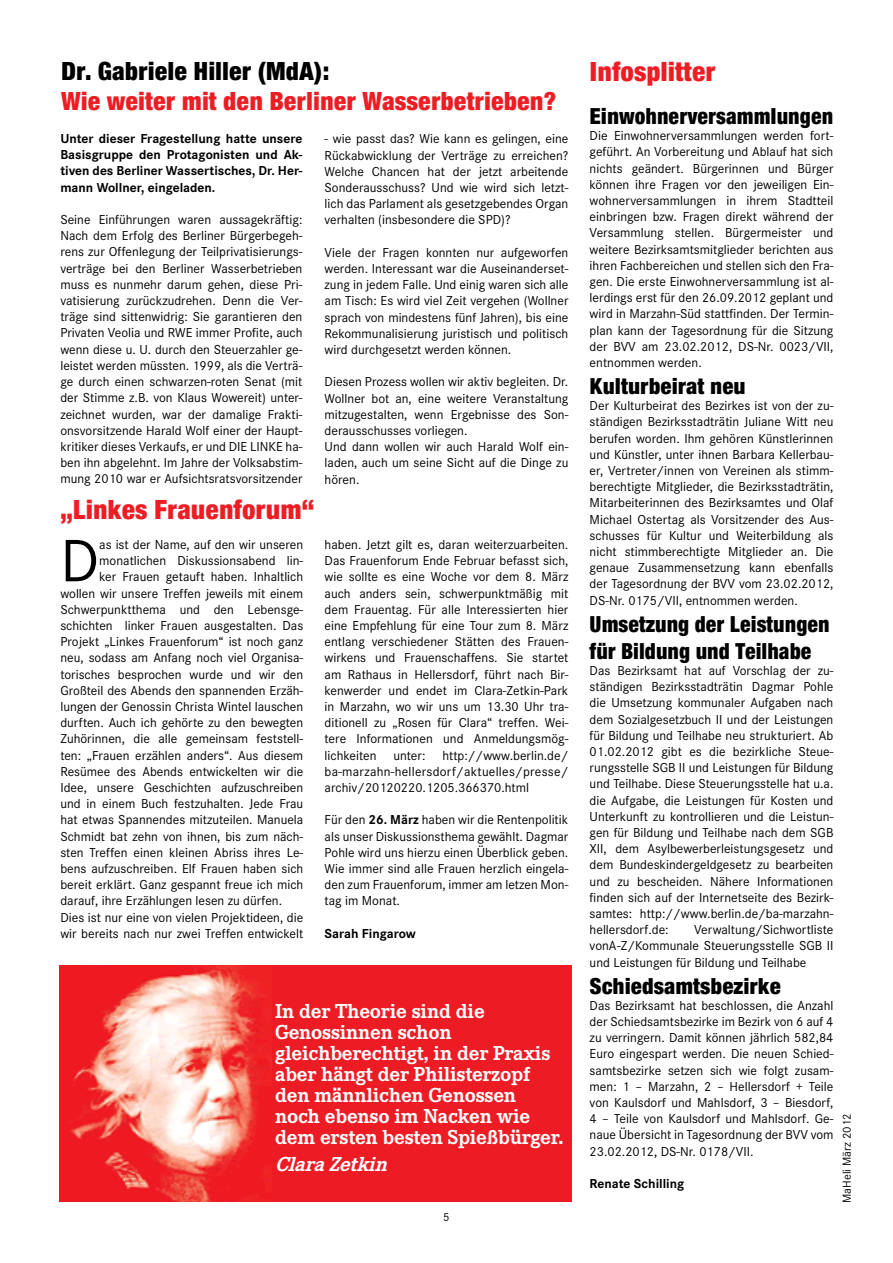
<style>
.page{position:relative;width:893px;height:1263px;background:#fff}
.page>*{position:absolute;margin:0;border:0;box-sizing:border-box;transform-origin:0 0}
.t1{font:62.1px "Corporate S";color:#000}
.t2{font:900 27px "Neue Helvetica Condensed BQ";color:#ed1d24}
.t3{font:900 25.5px "Neue Helvetica Condensed BQ";color:#ed1d24}
.t4{font:900 25.5px "Neue Helvetica Condensed BQ";color:#000}
.t5{font:900 22.5px "Neue Helvetica Condensed BQ";color:#000}
.t6{font:900 22.5px/27px "Neue Helvetica Condensed BQ";color:#000;scale:.95 1}
.t7{font:700 21px/21px "Corporate E";letter-spacing:-.01em;color:#fff}
.t8{font:italic 700 21px "Corporate E";color:#fff}
.t9{font:13.5px/16.2px "Corporate S";color:#000;text-align:justify}
.t10{font:700 13.5px/16.2px "Corporate S";color:#000;text-align:justify}
.t11{font:12px "Corporate S";color:#000}
.s1{font-weight:700}
</style>
<div class="page">
<img style="left:60px;top:965px;width:212px;height:236px">
<div style="left:272px;top:965px;width:299px;height:236px;background:#ed1c24"></div>
<h3 class="t4" style="left:61px;top:55px;width:269px">Dr. Gabriele Hiller (MdA):</h3>
<h3 class="t3" style="left:61px;top:85px;width:496px">Wie weiter mit den Berliner Wasserbetrieben?</h3>
<p class="t10" style="left:60px;top:131px;width:244px">Unter dieser Fragestellung hatte unsere Basisgruppe den Protagonisten und Ak&shy;tiven des Berliner Wassertisches, Dr. Her&shy;mann Wollner, eingeladen.</p>
<p class="t9" style="left:60px;top:212px;width:244px">Seine Einführungen waren aussagekräftig:<br>Nach dem Erfolg des Berliner Bürgerbegeh&shy;rens zur Offenlegung der Teilprivatisierungs&shy;verträge bei den Berliner Wasserbetrieben muss es nunmehr darum gehen, diese Pri&shy;vatisierung zurückzudrehen. Denn die Ver&shy;träge sind sittenwidrig: Sie garantieren den Privaten Veolia und RWE immer Profite, auch wenn diese u. U. durch den Steuerzahler ge&shy;leistet werden müssten. 1999, als die Verträ&shy;ge durch einen schwarzen-roten Senat (mit der Stimme z.B. von Klaus Wowereit) unter&shy;zeichnet wurden, war der damalige Frakti&shy;onsvorsitzende Harald Wolf einer der Haupt&shy;kritiker dieses Verkaufs, er und DIE LINKE ha&shy;ben ihn abgelehnt. Im Jahre der Volksabstim&shy;mung 2010 war er Aufsichtsratsvorsitzender</p>
<h2 class="t2" style="left:60px;top:493px;width:255px">„Linkes Frauenforum“</h2>
<h1 class="t1" style="left:60px;top:525px;width:40px">D</h1>
<p class="t9" style="left:99px;top:536px;width:205px">as ist der Name, auf den wir unseren</p>
<p class="t9" style="left:99px;top:553px;width:205px">monatlichen Diskussionsabend lin-</p>
<p class="t9" style="left:99px;top:569px;width:205px">ker Frauen getauft haben. Inhaltlich</p>
<p class="t9" style="left:60px;top:585px;width:244px">wollen wir unsere Treffen jeweils mit einem</p>
<p class="t9" style="left:60px;top:601px;width:244px">Schwerpunktthema und den Lebensge-</p>
<p class="t9" style="left:60px;top:617px;width:244px">schichten linker Frauen ausgestalten. Das</p>
<p class="t9" style="left:60px;top:634px;width:244px">Projekt „Linkes Frauenforum“ ist noch ganz</p>
<p class="t9" style="left:60px;top:650px;width:244px">neu, sodass am Anfang noch viel Organisa-</p>
<p class="t9" style="left:60px;top:666px;width:244px">torisches besprochen wurde und wir den</p>
<p class="t9" style="left:60px;top:682px;width:244px">Großteil des Abends den spannenden Erzäh-</p>
<p class="t9" style="left:60px;top:698px;width:244px">lungen der Genossin Christa Wintel lauschen</p>
<p class="t9" style="left:60px;top:715px;width:244px">durften. Auch ich gehörte zu den bewegten</p>
<p class="t9" style="left:60px;top:731px;width:244px">Zuhörinnen, die alle gemeinsam feststell-</p>
<p class="t9" style="left:60px;top:747px;width:244px">ten: „Frauen erzählen anders“. Aus diesem</p>
<p class="t9" style="left:60px;top:763px;width:244px">Resümee des Abends entwickelten wir die</p>
<p class="t9" style="left:60px;top:779px;width:244px">Idee, unsere Geschichten aufzuschreiben</p>
<p class="t9" style="left:60px;top:796px;width:244px">und in einem Buch festzuhalten. Jede Frau</p>
<p class="t9" style="left:60px;top:812px;width:244px">hat etwas Spannendes mitzuteilen. Manuela</p>
<p class="t9" style="left:60px;top:828px;width:244px">Schmidt bat zehn von ihnen, bis zum näch-</p>
<p class="t9" style="left:60px;top:844px;width:244px">sten Treffen einen kleinen Abriss ihres Le-</p>
<p class="t9" style="left:60px;top:860px;width:244px">bens aufzuschreiben. Elf Frauen haben sich</p>
<p class="t9" style="left:60px;top:877px;width:244px">bereit erklärt. Ganz gespannt freue ich mich</p>
<p class="t9" style="left:60px;top:893px;width:223px">darauf, ihre Erzählungen lesen zu dürfen.</p>
<p class="t9" style="left:60px;top:909px;width:244px">Dies ist nur eine von vielen Projektideen, die</p>
<p class="t9" style="left:60px;top:925px;width:244px">wir bereits nach nur zwei Treffen entwickelt</p>
<p class="t9" style="left:325px;top:131px;width:245px">- wie passt das? Wie kann es gelingen, eine Rückabwicklung der Verträge zu erreichen?<br>Welche Chancen hat der jetzt arbeitende Sonderausschuss? Und wie wird sich letzt&shy;lich das Parlament als gesetzgebendes Organ verhalten (insbesondere die SPD)?</p>
<p class="t9" style="left:325px;top:244px;width:245px">Viele der Fragen konnten nur aufgeworfen werden. Interessant war die Auseinanderset&shy;zung in jedem Falle. Und einig waren sich alle am Tisch: Es wird viel Zeit vergehen (Wollner sprach von mindestens fünf Jahren), bis eine Rekommunalisierung juristisch und politisch wird durchgesetzt werden können.</p>
<p class="t9" style="left:325px;top:374px;width:245px;text-align:left">Diesen Prozess wollen wir aktiv begleiten. Dr.<br>Wollner bot an, eine weitere Veranstaltung mitzugestalten, wenn Ergebnisse des Son&shy;derausschusses vorliegen.<br>Und dann wollen wir auch Harald Wolf ein&shy;laden, auch um seine Sicht auf die Dinge zu hören.</p>
<p class="t9" style="left:325px;top:536px;width:245px">haben. Jetzt gilt es, daran weiterzuarbeiten.<br>Das Frauenforum Ende Februar befasst sich, wie sollte es eine Woche vor dem 8. März auch anders sein, schwerpunktmäßig mit dem Frauentag. Für alle Interessierten hier eine Empfehlung für eine Tour zum 8. März entlang verschiedener Stätten des Frauen&shy;wirkens und Frauenschaffens. Sie startet am Rathaus in Hellersdorf, führt nach Bir&shy;kenwerder und endet im Clara-Zetkin-Park in Marzahn, wo wir uns um 13.30 Uhr tra&shy;ditionell zu „Rosen für Clara“ treffen. Wei&shy;tere Informationen und Anmeldungsmög&shy;lichkeiten</p>
<p class="t9" style="left:325px;top:747px;width:245px;text-indent:118px">http://www.berlin.de/ ba-marzahn-hellersdorf/aktuelles/presse/ archiv/20120220.1205.366370.html</p>
<p class="t9" style="left:325px;top:812px;width:245px">Für den <span class="s1">26. März</span> haben wir die Rentenpolitik als unser Diskussionsthema gewählt. Dagmar Pohle wird uns hierzu einen Überblick geben.<br>Wie immer sind alle Frauen herzlich eingela&shy;den zum Frauenforum, immer am letzen Mon&shy;tag im Monat.</p>
<p class="t10" style="left:325px;top:925px;width:93px">Sarah Fingarow</p>
<p class="t9" style="left:393px;top:747px;width:34px">unter:</p>
<h3 class="t7" style="left:275px;top:1000px;width:290px">In der Theorie sind die<br>Genossinnen schon gleichberechtigt, in der Praxis aber hängt der Philisterzopf den männlichen Genossen noch ebenso im Nacken wie dem ersten besten Spießbürger.</h3>
<h3 class="t8" style="left:275px;top:1152px;width:119px">ClaraZetkin</h3>
<p class="t11" style="left:443px;top:1211px;width:8px">5</p>
<h2 class="t2" style="left:590px;top:54px;width:128px">Infosplitter</h2>
<h3 class="t5" style="left:590px;top:102px;width:245px">Einwohnerversammlungen</h3>
<p class="t9" style="left:590px;top:128px;width:245px">Die Einwohnerversammlungen werden fort&shy;geführt. An Vorbereitung und Ablauf hat sich nichts geändert. Bürgerinnen und Bürger können ihre Fragen vor den jeweiligen Ein&shy;wohnerversammlungen in ihrem Stadtteil einbringen bzw. Fragen direkt während der Versammlung stellen. Bürgermeister und weitere Bezirksamtsmitglieder berichten aus ihren Fachbereichen und stellen sich den Fra&shy;gen. Die erste Einwohnerversammlung ist al&shy;lerdings erst für den 26.09.2012 geplant und wird in Marzahn-Süd stattfinden. Der Termin&shy;plan kann der Tagesordnung für die Sitzung der BVV am 23.02.2012, DS-Nr. 0023/VII, entnommen werden.</p>
<h3 class="t5" style="left:590px;top:372px;width:158px">Kulturbeirat neu</h3>
<p class="t9" style="left:590px;top:398px;width:245px">Der Kulturbeirat des Bezirkes ist von der zu&shy;ständigen Bezirksstadträtin Juliane Witt neu berufen worden. Ihm gehören Künstlerinnen und Künstler, unter ihnen Barbara Kellerbau&shy;er, Vertreter/innen von Vereinen als stimm&shy;berechtigte Mitglieder, die Bezirksstadträtin, Mitarbeiterinnen des Bezirksamtes und Olaf Michael Ostertag als Vorsitzender des Aus&shy;schusses für Kultur und Weiterbildung als nicht stimmberechtigte Mitglieder an. Die genaue Zusammensetzung kann ebenfalls der Tagesordnung der BVV vom 23.02.2012, DS-Nr. 0175/VII, entnommen werden.</p>
<h3 class="t6" style="left:590px;top:610px;width:254px">Umsetzung der Leistungen für Bildung und Teilhabe</h3>
<p class="t9" style="left:590px;top:662px;width:245px">Das Bezirksamt hat auf Vorschlag der zu&shy;ständigen Bezirksstadträtin Dagmar Pohle die Umsetzung kommunaler Aufgaben nach dem Sozialgesetzbuch II und der Leistungen für Bildung und Teilhabe neu strukturiert. Ab 01.02.2012 gibt es die bezirkliche Steue&shy;rungsstelle SGB II und Leistungen für Bildung und Teilhabe. Diese Steuerungsstelle hat u.a. die Aufgabe, die Leistungen für Kosten und Unterkunft zu kontrollieren und die Leistun&shy;gen für Bildung und Teilhabe nach dem SGB XII, dem Asylbewerberleistungsgesetz und dem Bundeskindergeldgesetz zu bearbeiten und zu bescheiden. Nähere Informationen finden sich auf der Internetseite des Bezirk&shy;samtes: http://www.berlin.de/ba-marzahn&shy;hellersdorf.de:</p>
<p class="t9" style="left:590px;top:922px;width:245px;text-indent:105px">Verwaltung/Sichwortliste vonA-Z/Kommunale Steuerungsstelle SGB II und Leistungen für Bildung und Teilhabe</p>
<h3 class="t5" style="left:590px;top:971px;width:193px">Schiedsamtsbezirke</h3>
<p class="t9" style="left:590px;top:997px;width:245px">Das Bezirksamt hat beschlossen, die Anzahl der Schiedsamtsbezirke im Bezirk von 6 auf 4 zu verringern. Damit können jährlich 582,84<br>Euro eingespart werden. Die neuen Schied&shy;samtsbezirke setzen sich wie folgt zusam&shy;men: 1 – Marzahn, 2 – Hellersdorf + Teile von Kaulsdorf und Mahlsdorf, 3 – Biesdorf, 4 – Teile von Kaulsdorf und Mahlsdorf. Ge&shy;naue Übersicht in Tagesordnung der BVV vom 23.02.2012, DS-Nr. 0178/VII.</p>
<p class="t10" style="left:590px;top:1175px;width:96px">Renate Schilling</p>
<p class="t11" style="left:840px;top:1203px;width:91px;rotate:-90deg">MaHeli März 2012</p>
</div>
